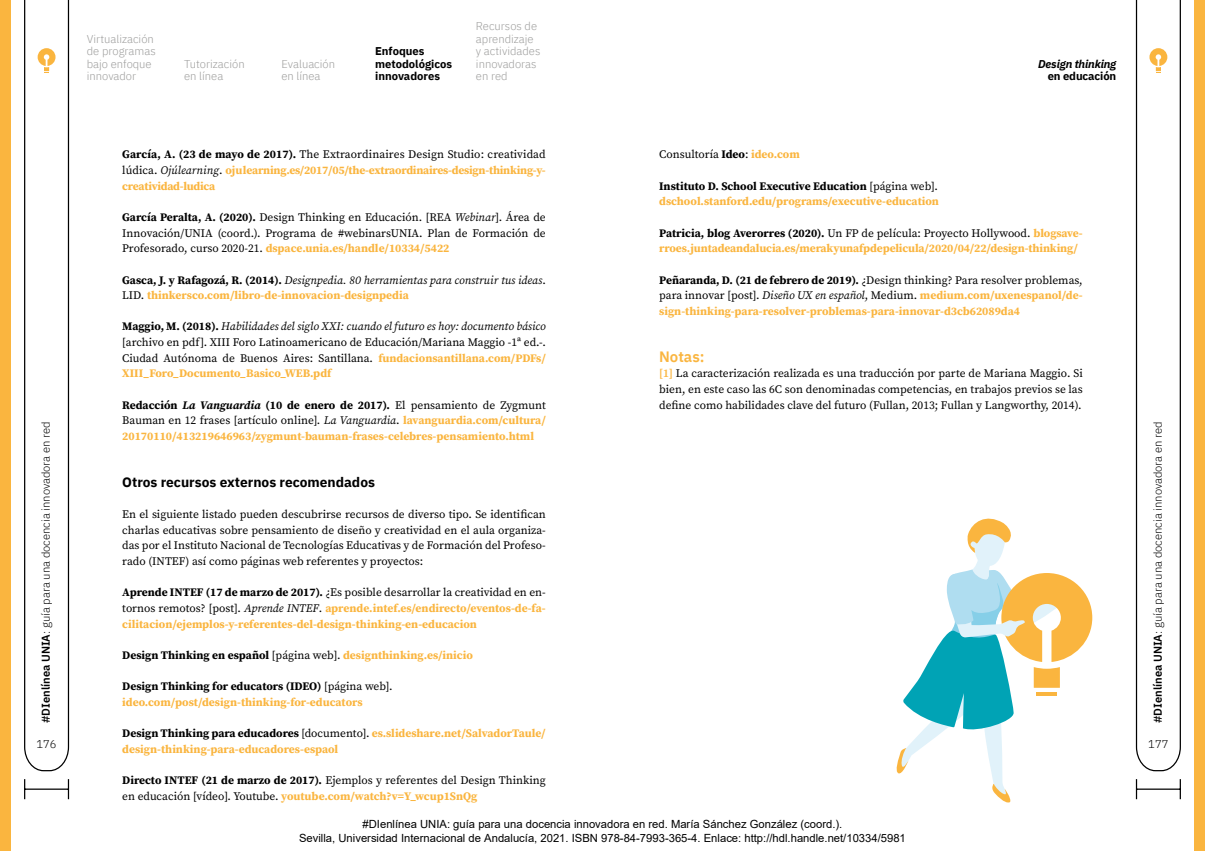
<style>
.page{position:relative;width:1205px;height:851px;background:#fff}
.page>*{position:absolute;margin:0;border:0;box-sizing:border-box;transform-origin:0 0}
.Tit_2{font:600 15px "IBM Plex Sans";color:#fab53f}
.Numeración{font:700 13.75px "IBM Plex Sans";color:#000}
.Texto_general{font:700 11.5px/15.6px "Source Serif Pro";color:#fab53f;text-align:justify}
.Texto_general-2{font:11.5px/15.6px "Source Serif Pro";color:#000;text-align:justify}
.Texto_general-3{font:italic 11.5px/15.6px "Source Serif Pro";color:#000}
.Texto_general-4{font:700 11.5px "Source Serif Pro";color:#000}
.t1{font:11.25px/13.5px "Arial";color:#000;text-align:center}
.t2{font:300 11.25px/12.5px "IBM Plex Sans";color:#9d9d9c}
.t3{font:300 11.25px "IBM Plex Sans";color:#000}
.t4{font:700 11.25px/12.5px "IBM Plex Sans";color:#000}
.Folio_general{font:italic 700 11.25px/12.5px "IBM Plex Sans";letter-spacing:-.01em;color:#000;text-align:right}
.s1{font-weight:600}
.s2{color:#000}
.s3{font-weight:400;color:#000}
.s4{font-weight:400;font-style:italic;color:#000}
.s5{font-weight:700}
.s6{font-style:italic}
.s7{font-weight:700;color:#fab53f}
.s8{font-weight:700;font-style:normal}
.s9{font-style:normal}
.s10{font-weight:700;font-style:normal;color:#fab53f}
.s11{font-style:italic;color:#000}
.s12{font-weight:400}
.s13{font-weight:600;color:#fab53f}
</style>
<div class="page">
<div style="left:0;top:0;width:11px;height:850px;background:#fab53f"></div>
<div style="left:1194px;top:0;width:11px;height:850px;background:#fab53f"></div>
<svg style="left:896px;top:518px;width:196px;height:285px"></svg>
<svg style="left:68px;top:779px;width:1px;height:20px"></svg>
<svg style="left:24px;top:779px;width:1px;height:20px"></svg>
<hr style="left:25px;top:788px;width:43px;height:1px;background:#000">
<hr style="left:1179px;top:779px;width:2px;height:20px;background:#000">
<svg style="left:1136px;top:779px;width:1px;height:20px"></svg>
<hr style="left:1136px;top:788px;width:44px;height:1px;background:#000">
<svg style="left:1135px;top:0;width:46px;height:771px"></svg>
<svg style="left:24px;top:0;width:46px;height:771px"></svg>
<p class="t3" style="left:37px;top:723px;width:303px;rotate:-90deg"><span class="s1">#DIenlínea UNIA</span>: guía para una docencia innovadora en red</p>
<p class="t3" style="left:36px;top:735px;width:22px">176</p>
<p class="t2" style="left:87px;top:32px;width:70px">Virtualización de programas bajo enfoque innovador</p>
<p class="t2" style="left:184px;top:57px;width:62px">Tutorización en línea</p>
<p class="t2" style="left:281px;top:57px;width:55px">Evaluación en línea</p>
<p class="t4" style="left:375px;top:44px;width:79px">Enfoques metodológicos innovadores</p>
<p class="t2" style="left:476px;top:19px;width:66px">Recursos de aprendizaje y actividades innovadoras en red</p>
<p class="Texto_general" style="left:122px;top:146px;width:425px"><span class="s2">García, A. (23 de mayo de 2017).</span> <span class="s3">The Extraordinaires Design Studio: creatividad lúdica.</span> <span class="s4">Ojúlearning</span><span class="s3">.</span> ojulearning.es/2017/05/the-extraordinaires-design-thinking-y&shy;creatividad-ludica</p>
<p class="Texto_general-2" style="left:122px;top:209px;width:425px"><span class="s5">García Peralta, A. (2020).</span> Design Thinking en Educación. [REA <span class="s6">Webinar</span>]. Área de Innovación/UNIA (coord.). Programa de #webinarsUNIA. Plan de Formación de Profesorado, curso 2020-21. <span class="s7">dspace.unia.es/handle/10334/5422</span></p>
<p class="Texto_general-3" style="left:122px;top:272px;width:425px"><span class="s8">Gasca, J. y Rafagozá, R. (2014).</span> Designpedia. 80 herramientas para construir tus ideas<span class="s9">.<br>LID.</span> <span class="s10">thinkersco.com/libro-de-innovacion-designpedia</span></p>
<p class="Texto_general-2" style="left:122px;top:319px;width:425px"><span class="s5">Maggio, M. (2018).</span> <span class="s6">Habilidades del siglo XXI: cuando el futuro es hoy: documento básico </span>[archivo en pdf]. XIII Foro Latinoamericano de Educación/Mariana Maggio -1ª ed.-.<br>Ciudad Autónoma de Buenos Aires: Santillana. <span class="s7">fundacionsantillana.com/PDFs/ XIII_Foro_Documento_Basico_WEB.pdf</span></p>
<p class="Texto_general" style="left:122px;top:397px;width:425px"><span class="s2">Redacción</span> <span class="s11">La Vanguardia</span> <span class="s2">(10 de enero de 2017).</span> <span class="s3">El pensamiento de Zygmunt Bauman en 12 frases [artículo online].</span> <span class="s4">La Vanguardia</span><span class="s3">.</span> lavanguardia.com/cultura/ 20170110/413219646963/zygmunt-bauman-frases-celebres-pensamiento.html</p>
<p class="Numeración" style="left:122px;top:471px;width:254px">Otros recursos externos recomendados</p>
<p class="Texto_general-2" style="left:122px;top:506px;width:425px">En el siguiente listado pueden descubrirse recursos de diverso tipo. Se identifican charlas educativas sobre pensamiento de diseño y creatividad en el aula organiza&shy;das por el Instituto Nacional de Tecnologías Educativas y de Formación del Profeso&shy;rado (INTEF) así como páginas web referentes y proyectos:</p>
<p class="Texto_general" style="left:122px;top:584px;width:425px"><span class="s2">Aprende INTEF (17 de marzo de 2017).</span> <span class="s3">¿Es posible desarrollar la creatividad en en&shy;tornos remotos? [post].</span> <span class="s4">Aprende INTEF</span><span class="s3">.</span> aprende.intef.es/endirecto/eventos-de-fa&shy;cilitacion/ejemplos-y-referentes-del-design-thinking-en-educacion</p>
<p class="Texto_general" style="left:122px;top:647px;width:352px"><span class="s2">Design Thinking en español</span> <span class="s3">[página web].</span> designthinking.es/inicio</p>
<p class="Texto_general" style="left:122px;top:678px;width:272px"><span class="s2">Design Thinking for educators (IDEO)</span> <span class="s3">[página web]. </span>ideo.com/post/design-thinking-for-educators</p>
<p class="Texto_general" style="left:122px;top:725px;width:425px"><span class="s2">Design Thinking para educadores</span> <span class="s3">[documento].</span> es.slideshare.net/SalvadorTaule/ design-thinking-para-educadores-espaol</p>
<p class="Texto_general-2" style="left:122px;top:772px;width:425px"><span class="s5">Directo INTEF (21 de marzo de 2017).</span> Ejemplos y referentes del Design Thinking en educación [vídeo]. Youtube. <span class="s7">youtube.com/watch?v=Y_wcup1SnQg</span></p>
<p class="Folio_general" style="left:1038px;top:57px;width:80px">Design thinking <span class="s9">en educación</span></p>
<p class="Texto_general-2" style="left:659px;top:147px;width:142px">Consultoría <span class="s5">Ideo</span>: <span class="s7">ideo.com</span></p>
<p class="Texto_general-4" style="left:659px;top:178px;width:280px">Instituto D. School Executive Education <span class="s12">[página web].</span></p>
<p class="Texto_general" style="left:659px;top:193px;width:281px">dschool.stanford.edu/programs/executive-education</p>
<p class="Texto_general" style="left:659px;top:225px;width:425px"><span class="s2">Patricia, blog Averorres (2020).</span> <span class="s3">Un FP de película: Proyecto Hollywood.</span> blogsave&shy;rroes.juntadeandalucia.es/merakyunafpdepelicula/2020/04/22/design-thinking/</p>
<p class="Texto_general" style="left:659px;top:271px;width:425px"><span class="s2">Peñaranda, D. (21 de febrero de 2019).</span> <span class="s3">¿Design thinking? Para resolver problemas, para innovar [post].</span> <span class="s4">Diseño UX en español</span><span class="s3">, Medium.</span> medium.com/uxenespanol/de&shy;sign-thinking-para-resolver-problemas-para-innovar-d3cb62089da4</p>
<p class="Tit_2" style="left:659px;top:344px;width:47px">Notas:</p>
<p class="Texto_general-2" style="left:659px;top:365px;width:425px"><span class="s13">[1]</span> La caracterización realizada es una traducción por parte de Mariana Maggio. Si bien, en este caso las 6C son denominadas competencias, en trabajos previos se las define como habilidades clave del futuro (Fullan, 2013; Fullan y Langworthy, 2014).</p>
<p class="t1" style="left:299px;top:817px;width:608px">#DIenlínea UNIA: guía para una docencia innovadora en red. María Sánchez González (coord.).<br>Sevilla, Universidad Internacional de Andalucía, 2021. ISBN 978-84-7993-365-4. Enlace: http://hdl.handle.net/10334/5981</p>
<p class="t3" style="left:1149px;top:723px;width:303px;rotate:-90deg"><span class="s1">#DIenlínea UNIA</span>: guía para una docencia innovadora en red</p>
<p class="t3" style="left:1148px;top:735px;width:22px">177</p>
</div>
